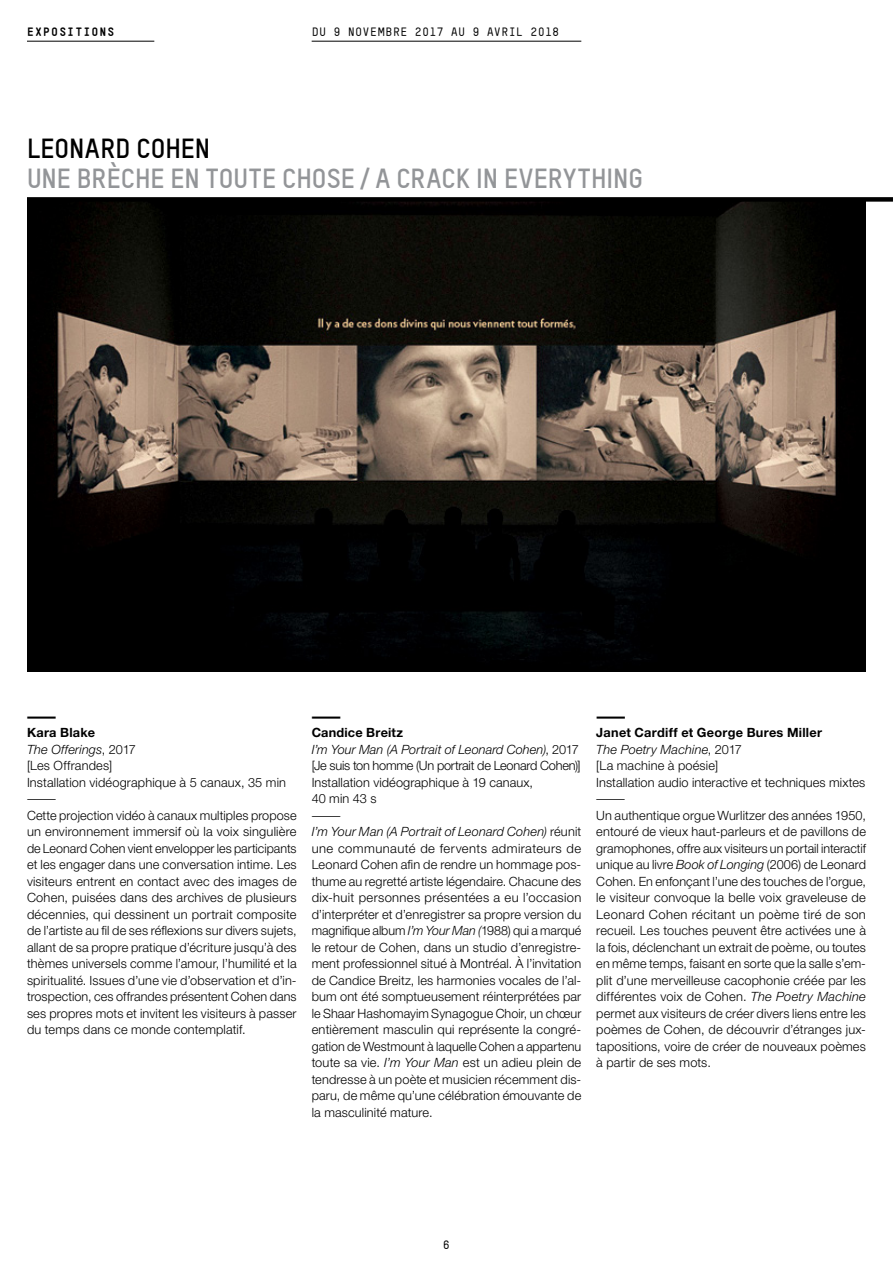
<style>
.page{position:relative;width:893px;height:1263px;background:#fff}
.page>*{position:absolute;margin:0;border:0;box-sizing:border-box;transform-origin:0 0}
.t1{font:700 27px "TSTAR";color:#939598}
.t2{font:700 27px "TSTAR";color:#000}
.t3{font:300 12.75px "Helvetica Neue LT Pro";letter-spacing:.01em;color:#000}
.t4{font:italic 300 12.75px "Helvetica Neue LT Pro";letter-spacing:.01em;color:#000}
.t5{font:700 12.75px "Helvetica Neue LT Pro";letter-spacing:.02em;color:#000}
.t6{font:300 12.75px "Helvetica Neue LT Pro";letter-spacing:-.02em;color:#000}
.t7{font:300 12.75px "Helvetica Neue LT Pro";letter-spacing:.035em;color:#000}
.t8{font:900 12.75px "Helvetica Neue LT Pro";color:#000;scale:3 1}
.t9{font:300 12.75px "Helvetica Neue LT Pro";letter-spacing:.01em;color:#000;scale:3 1}
.t10{font:700 12px "TSTAR Mono Round";letter-spacing:.015em;color:#000}
.t11{font:900 12px "TSTAR Mono Round";letter-spacing:.075em;color:#000}
.s1{font-style:normal}
.s2{font-style:italic}
</style>
<div class="page">
<img style="left:27px;top:202px;width:839px;height:469px">
<div style="left:27px;top:197px;width:866px;height:5px;background:#000"></div>
<hr style="left:27px;top:41px;width:127px;height:1px;background:#000">
<hr style="left:312px;top:41px;width:269px;height:1px;background:#000">
<p class="t11" style="left:27px;top:25px;width:89px">EXPOSITIONS</p>
<p class="t10" style="left:312px;top:25px;width:249px">DU 9 NOVEMBRE 2017 AU 9 AVRIL 2018</p>
<h1 class="t2" style="left:27px;top:131px;width:185px">LEONARD COHEN</h1>
<h1 class="t1" style="left:27px;top:161px;width:618px">UNE BRÈCHE EN TOUTE CHOSE/A CRACK IN EVERYTHING</h1>
<p class="t8" style="left:23px;top:709px;width:14px">—</p>
<p class="t5" style="left:27px;top:725px;width:70px">Kara Blake</p>
<p class="t4" style="left:27px;top:742px;width:110px">The Offerings<span class="s1">, 2017</span></p>
<p class="t3" style="left:27px;top:758px;width:87px">[Les Offrandes]</p>
<p class="t3" style="left:27px;top:774px;width:261px">Installation vidéographique à 5 canaux, 35 min</p>
<p class="t9" style="left:22px;top:791px;width:14px">—</p>
<p class="t3" style="left:27px;top:807px;width:271px">Cette projection vidéo à canaux multiples propose</p>
<p class="t3" style="left:27px;top:824px;width:271px">un environnement immersif où la voix singulière</p>
<p class="t3" style="left:27px;top:840px;width:271px">de Leonard Cohen vient envelopper les participants</p>
<p class="t3" style="left:27px;top:857px;width:271px">et les engager dans une conversation intime. Les</p>
<p class="t3" style="left:27px;top:873px;width:271px">visiteurs entrent en contact avec des images de</p>
<p class="t3" style="left:27px;top:890px;width:271px">Cohen, puisées dans des archives de plusieurs</p>
<p class="t3" style="left:27px;top:906px;width:271px">décennies, qui dessinent un portrait composite</p>
<p class="t3" style="left:27px;top:923px;width:271px">de l’artiste au fil de ses réflexions sur divers sujets,</p>
<p class="t3" style="left:27px;top:939px;width:271px">allant de sa propre pratique d’écriture jusqu’à des</p>
<p class="t3" style="left:27px;top:956px;width:271px">thèmes universels comme l’amour, l’humilité et la</p>
<p class="t3" style="left:27px;top:972px;width:271px">spiritualité. Issues d’une vie d’observation et d’in-</p>
<p class="t3" style="left:27px;top:989px;width:271px">trospection, ces offrandes présentent Cohen dans</p>
<p class="t3" style="left:27px;top:1005px;width:271px">ses propres mots et invitent les visiteurs à passer</p>
<p class="t3" style="left:27px;top:1022px;width:220px">du temps dans ce monde contemplatif.</p>
<p class="t8" style="left:307px;top:709px;width:14px">—</p>
<p class="t5" style="left:312px;top:725px;width:93px">Candice Breitz</p>
<p class="t4" style="left:312px;top:742px;width:269px">I’m Your Man (A Portrait of Leonard Cohen)<span class="s1">, 2017</span></p>
<p class="t6" style="left:312px;top:758px;width:270px">[Je suis ton homme (Un portrait de Leonard Cohen)]</p>
<p class="t3" style="left:312px;top:774px;width:223px">Installation vidéographique à 19 canaux,</p>
<p class="t3" style="left:312px;top:791px;width:66px">40 min 43 s</p>
<p class="t9" style="left:307px;top:807px;width:14px">—</p>
<p class="t4" style="left:312px;top:824px;width:271px">I’m Your Man (A Portrait of Leonard Cohen) <span class="s1">réunit</span></p>
<p class="t7" style="left:312px;top:840px;width:271px">une communauté de fervents admirateurs de</p>
<p class="t3" style="left:312px;top:857px;width:271px">Leonard Cohen afin de rendre un hommage pos-</p>
<p class="t3" style="left:312px;top:873px;width:271px">thume au regretté artiste légendaire. Chacune des</p>
<p class="t3" style="left:312px;top:890px;width:271px">dix-huit personnes présentées a eu l’occasion</p>
<p class="t3" style="left:312px;top:906px;width:271px">d’interpréter et d’enregistrer sa propre version du</p>
<p class="t3" style="left:312px;top:923px;width:271px">magnifique album <span class="s2">I’m Your Man (</span>1988) qui a marqué</p>
<p class="t3" style="left:312px;top:939px;width:271px">le retour de Cohen, dans un studio d’enregistre-</p>
<p class="t3" style="left:312px;top:956px;width:271px">ment professionnel situé à Montréal. À l’invitation</p>
<p class="t3" style="left:312px;top:972px;width:271px">de Candice Breitz, les harmonies vocales de l’al-</p>
<p class="t3" style="left:312px;top:989px;width:271px">bum ont été somptueusement réinterprétées par</p>
<p class="t3" style="left:312px;top:1005px;width:271px">le Shaar Hashomayim Synagogue Choir, un chœur</p>
<p class="t3" style="left:312px;top:1022px;width:271px">entièrement masculin qui représente la congré-</p>
<p class="t3" style="left:312px;top:1038px;width:271px">gation de Westmount à laquelle Cohen a appartenu</p>
<p class="t3" style="left:312px;top:1055px;width:271px">toute sa vie. <span class="s2">I’m Your Man</span> est un adieu plein de</p>
<p class="t3" style="left:312px;top:1071px;width:271px">tendresse à un poète et musicien récemment dis-</p>
<p class="t3" style="left:312px;top:1088px;width:271px">paru, de même qu’une célébration émouvante de</p>
<p class="t3" style="left:312px;top:1104px;width:123px">la masculinité mature.</p>
<p class="t8" style="left:592px;top:709px;width:14px">—</p>
<p class="t5" style="left:596px;top:725px;width:227px">Janet Cardiff et George Bures Miller</p>
<p class="t4" style="left:596px;top:742px;width:147px">The Poetry Machine<span class="s1">, 2017</span></p>
<p class="t3" style="left:596px;top:758px;width:123px">[La machine à poésie]</p>
<p class="t3" style="left:596px;top:774px;width:271px">Installation audio interactive et techniques mixtes</p>
<p class="t9" style="left:592px;top:791px;width:14px">—</p>
<p class="t3" style="left:596px;top:807px;width:271px">Un authentique orgue Wurlitzer des années 1950,</p>
<p class="t3" style="left:596px;top:824px;width:271px">entouré de vieux haut-parleurs et de pavillons de</p>
<p class="t3" style="left:596px;top:840px;width:271px">gramophones, offre aux visiteurs un portail interactif</p>
<p class="t3" style="left:596px;top:857px;width:271px">unique au livre <span class="s2">Book of Longing</span> (2006) de Leonard</p>
<p class="t3" style="left:596px;top:873px;width:271px">Cohen. En enfonçant l’une des touches de l’orgue,</p>
<p class="t3" style="left:596px;top:890px;width:271px">le visiteur convoque la belle voix graveleuse de</p>
<p class="t3" style="left:596px;top:906px;width:271px">Leonard Cohen récitant un poème tiré de son</p>
<p class="t3" style="left:596px;top:923px;width:271px">recueil. Les touches peuvent être activées une à</p>
<p class="t3" style="left:596px;top:939px;width:271px">la fois, déclenchant un extrait de poème, ou toutes</p>
<p class="t3" style="left:596px;top:956px;width:271px">en même temps, faisant en sorte que la salle s’em-</p>
<p class="t3" style="left:596px;top:972px;width:271px">plit d’une merveilleuse cacophonie créée par les</p>
<p class="t3" style="left:596px;top:989px;width:271px">différentes voix de Cohen. <span class="s2">The Poetry Machine</span></p>
<p class="t3" style="left:596px;top:1005px;width:271px">permet aux visiteurs de créer divers liens entre les</p>
<p class="t3" style="left:596px;top:1022px;width:271px">poèmes de Cohen, de découvrir d’étranges jux-</p>
<p class="t3" style="left:596px;top:1038px;width:271px">tapositions, voire de créer de nouveaux poèmes</p>
<p class="t3" style="left:596px;top:1055px;width:116px">à partir de ses mots.</p>
<p class="t10" style="left:443px;top:1238px;width:9px">6</p>
</div>
